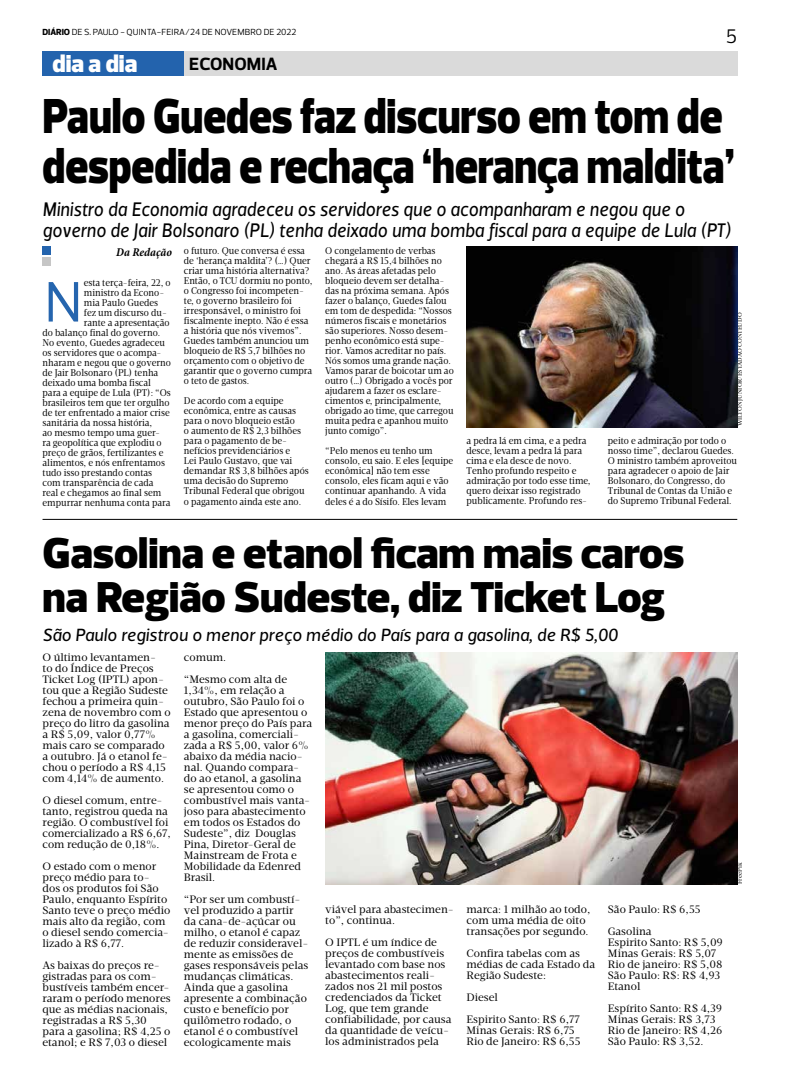
<style>
.page{position:relative;width:794px;height:1078px;background:#fff}
.page>*{position:absolute;margin:0;border:0;box-sizing:border-box;transform-origin:0 0}
.t1{font:58px "Prelo";color:#2565ae}
.t2{font:900 50px/50px "Prelo";color:#000;scale:.86 1}
.t3{font:900 44px/44px "Prelo";color:#000}
.t4{font:900 25px "Prelo";color:#fff}
.t5{font:italic 20px/21px "Velino Sans";color:#000;scale:.92 1}
.t6{font:20px "Prelo";color:#000}
.t7{font:italic 18px "Velino Sans";color:#000}
.t8{font:700 18px "Prelo";color:#000}
.t9{font:italic 700 condensed 12px "Minion Pro";letter-spacing:-.005em;color:#000}
.t10{font:11px/11px "Velino Text";color:#000}
.t11{font:10px/10px "Velino Text";color:#000;scale:.9 1}
.t12{font:9px "Prelo";color:#000}
.t13{font:6px "Velino Text";color:#000}
.s1{font-weight:800}
</style>
<div class="page">
<div style="left:43px;top:51px;width:141px;height:24px;background:#2363ad"></div>
<div style="left:184px;top:51px;width:553px;height:24px;background:#dadada"></div>
<div style="left:43px;top:257px;width:8px;height:8px;background:#c6c6c6"></div>
<div style="left:43px;top:247px;width:8px;height:8px;background:#2464ae"></div>
<hr style="left:43px;top:519px;width:694px;height:1px;background:#000">
<img style="left:466px;top:247px;width:271px;height:180px">
<img style="left:325px;top:652px;width:412px;height:231px">
<p class="t12" style="left:43px;top:27px;width:255px"><span class="s1">DIÁRIO</span> DE S. PAULO - QUINTA-FEIRA/24 DE NOVEMBRO DE 2022</p>
<h3 class="t6" style="left:726px;top:24px;width:13px">5</h3>
<h3 class="t4" style="left:52px;top:49px;width:86px">dia a dia</h3>
<h3 class="t8" style="left:189px;top:53px;width:90px">ECONOMIA</h3>
<h2 class="t2" style="left:43px;top:91px;width:806px">Paulo Guedes faz discurso em tom de despedida e rechaça ‘herança maldita’</h2>
<h3 class="t5" style="left:43px;top:198px;width:750px">Ministro da Economia agradeceu os servidores que o acompanharam e negou que o governo de Jair Bolsonaro (PL) tenha deixado uma bomba fiscal para a equipe de Lula (PT)</h3>
<p class="t9" style="left:116px;top:243px;width:57px">Da Redação</p>
<p class="t11" style="left:84px;top:278px;width:98px">esta terça-feira, 22, o</p>
<p class="t11" style="left:84px;top:288px;width:91px">ministro da Econo-</p>
<p class="t11" style="left:84px;top:298px;width:84px">mia Paulo Guedes</p>
<p class="t11" style="left:84px;top:308px;width:94px">fez um discurso du-</p>
<p class="t11" style="left:84px;top:318px;width:97px">rante a apresentação</p>
<p class="t11" style="left:43px;top:328px;width:132px">do balanço final do governo.</p>
<p class="t11" style="left:43px;top:338px;width:138px">No evento, Guedes agradeceu</p>
<p class="t11" style="left:43px;top:348px;width:134px">os servidores que o acompa-</p>
<p class="t11" style="left:43px;top:358px;width:144px">nharam e negou que o governo</p>
<p class="t11" style="left:43px;top:368px;width:130px">de Jair Bolsonaro (PL) tenha</p>
<p class="t11" style="left:43px;top:378px;width:122px">deixado uma bomba fiscal</p>
<p class="t11" style="left:43px;top:388px;width:144px">para a equipe de Lula (PT): “Os</p>
<p class="t11" style="left:43px;top:398px;width:143px">brasileiros tem que ter orgulho</p>
<p class="t11" style="left:43px;top:408px;width:143px">de ter enfrentado a maior crise</p>
<p class="t11" style="left:43px;top:418px;width:123px">sanitária da nossa história,</p>
<p class="t11" style="left:43px;top:428px;width:132px">ao mesmo tempo uma guer-</p>
<p class="t11" style="left:43px;top:438px;width:134px">ra geopolítica que explodiu o</p>
<p class="t11" style="left:43px;top:448px;width:136px">preço de grãos, fertilizantes e</p>
<p class="t11" style="left:43px;top:458px;width:138px">alimentos, e nós enfrentamos</p>
<p class="t11" style="left:43px;top:468px;width:123px">tudo isso prestando contas</p>
<p class="t11" style="left:43px;top:478px;width:125px">com transparência de cada</p>
<p class="t11" style="left:43px;top:488px;width:133px">real e chegamos ao final sem</p>
<p class="t11" style="left:43px;top:498px;width:144px">empurrar nenhuma conta para</p>
<h1 class="t1" style="left:45px;top:266px;width:39px">N</h1>
<p class="t11" style="left:184px;top:246px;width:145px">o futuro. Que conversa é essa de ‘herança maldita’? (…) Quer criar uma história alternativa?<br>Então, o TCU dormiu no ponto, o Congresso foi incompeten&shy;te, o governo brasileiro foi irresponsável, o ministro foi fiscalmente inepto. Não é essa a história que nós vivemos”.<br>Guedes também anunciou um bloqueio de R$ 5,7 bilhões no orçamento com o objetivo de garantir que o governo cumpra o teto de gastos.</p>
<p class="t11" style="left:184px;top:396px;width:140px">De acordo com a equipe econômica, entre as causas para o novo bloqueio estão<br>o aumento de R$ 2,3 bilhões para o pagamento de be&shy;nefícios previdenciários e<br>Lei Paulo Gustavo, que vai demandar R$ 3,8 bilhões após uma decisão do Supremo<br>Tribunal Federal que obrigou o pagamento ainda este ano.</p>
<p class="t11" style="left:325px;top:246px;width:144px">O congelamento de verbas chegará a R$ 15,4 bilhões no ano. As áreas afetadas pelo bloqueio devem ser detalha&shy;das na próxima semana. Após fazer o balanço, Guedes falou em tom de despedida: “Nossos números fiscais e monetários são superiores. Nosso desem&shy;penho econômico está supe&shy;rior. Vamos acreditar no país.<br>Nós somos uma grande nação.<br>Vamos parar de boicotar um ao outro (…) Obrigado a vocês por ajudarem a fazer os esclare&shy;cimentos e, principalmente, obrigado ao time, que carregou muita pedra e apanhou muito junto comigo”.</p>
<p class="t11" style="left:325px;top:446px;width:144px">“Pelo menos eu tenho um consolo, eu saio. E eles [equipe econômica] não tem esse consolo, eles ficam aqui e vão continuar apanhando. A vida deles é a do Sísifo. Eles levam</p>
<p class="t13" style="left:736px;top:426px;width:115px;rotate:-90deg">WILTON JUNIOR/ESTADÃO CONTEÚDO</p>
<p class="t11" style="left:466px;top:435px;width:139px">a pedra lá em cima, e a pedra desce, levam a pedra lá para cima e ela desce de novo.<br>Tenho profundo respeito e admiração por todo esse time, quero deixar isso registrado publicamente. Profundo res-</p>
<p class="t11" style="left:608px;top:435px;width:145px">peito e admiração por todo o nosso time”, declarou Guedes.<br>O ministro também aproveitou para agradecer o apoio de Jair<br>Bolsonaro, do Congresso, do<br>Tribunal de Contas da União e do Supremo Tribunal Federal.</p>
<h3 class="t3" style="left:43px;top:531px;width:643px">Gasolina e etanol ficam mais caros na Região Sudeste, diz Ticket Log</h3>
<h3 class="t7" style="left:43px;top:624px;width:577px">São Paulo registrou o menor preço médio do País para a gasolina, de R$ 5,00</h3>
<p class="t10" style="left:43px;top:651px;width:130px">O último levantamen-<br>to do Índice de Preços<br>Ticket Log (IPTL) apon&shy;tou que a Região Sudeste fechou a primeira quin&shy;zena de novembro com o preço do litro da gasolina a R$ 5,09, valor 0,77% mais caro se comparado a outubro. Já o etanol fe&shy;chou o período a R$ 4,15 com 4,14% de aumento.</p>
<p class="t10" style="left:43px;top:794px;width:130px">O diesel comum, entre&shy;tanto, registrou queda na região. O combustível foi comercializado a R$ 6,67, com redução de 0,18%.</p>
<p class="t10" style="left:43px;top:860px;width:129px">O estado com o menor preço médio para to-<br>dos os produtos foi São<br>Paulo, enquanto Espírito<br>Santo teve o preço médio mais alto da região, com o diesel sendo comercia&shy;lizado à R$ 6,77.</p>
<p class="t10" style="left:43px;top:959px;width:130px">As baixas do preços re&shy;gistradas para os com&shy;bustíveis também encer&shy;raram o período menores que as médias nacionais, registradas a R$ 5,30 para a gasolina; R$ 4,25 o etanol; e R$ 7,03 o diesel</p>
<p class="t10" style="left:184px;top:646px;width:105px;line-height:22px">comum.<br>“Mesmo com alta de</p>
<p class="t10" style="left:184px;top:684px;width:130px">1,34%, em relação a outubro, São Paulo foi o<br>Estado que apresentou o menor preço do País para a gasolina, comerciali&shy;zada a R$ 5,00, valor 6% abaixo da média nacio&shy;nal. Quando compara&shy;do ao etanol, a gasolina se apresentou como o combustível mais vanta&shy;joso para abastecimento em todos os Estados do<br>Sudeste”, diz Douglas<br>Pina, Diretor-Geral de<br>Mainstream de Frota e<br>Mobilidade da Edenred<br>Brasil.</p>
<p class="t10" style="left:184px;top:893px;width:126px">“Por ser um combustí&shy;vel produzido a partir da cana-de-açúcar ou milho, o etanol é capaz de reduzir consideravel&shy;mente as emissões de gases responsáveis pelas mudanças climáticas.<br>Ainda que a gasolina apresente a combinação custo e benefício por quilômetro rodado, o etanol é o combustível ecologicamente mais</p>
<p class="t10" style="left:608px;top:898px;width:94px;line-height:22px">São Paulo: R$ 6,55<br>Gasolina</p>
<p class="t10" style="left:608px;top:936px;width:116px">Espirito Santo: R$ 5,09<br>Minas Gerais: R$ 5,07<br>Rio de janeiro: R$ 5,08<br>São Paulo: R$: R$ 4,93<br>Etanol</p>
<p class="t10" style="left:608px;top:1002px;width:116px">Espírito Santo: R$ 4,39<br>Minas Gerais: R$ 3,73<br>Rio de Janeiro: R$ 4,26<br>São Paulo: R$ 3,52.</p>
<p class="t10" style="left:325px;top:903px;width:130px">viável para abastecimen&shy;to”, continua.</p>
<p class="t10" style="left:325px;top:936px;width:128px">O IPTL é um índice de preços de combustíveis levantado com base nos abastecimentos reali&shy;zados nos 21 mil postos credenciados da Ticket<br>Log, que tem grande confiabilidade, por causa da quantidade de veícu&shy;los administrados pela</p>
<p class="t10" style="left:466px;top:903px;width:125px">marca: 1 milhão ao todo, com uma média de oito transações por segundo.</p>
<p class="t10" style="left:466px;top:947px;width:130px">Confira tabelas com as médias de cada Estado da<br>Região Sudeste:</p>
<p class="t10" style="left:466px;top:986px;width:115px;line-height:22px">Diesel<br>Espirito Santo: R$ 6,77</p>
<p class="t10" style="left:466px;top:1024px;width:116px">Minas Gerais: R$ 6,75<br>Rio de Janeiro: R$ 6,55</p>
<p class="t13" style="left:736px;top:883px;width:23px;rotate:-90deg">FreePik</p>
</div>
